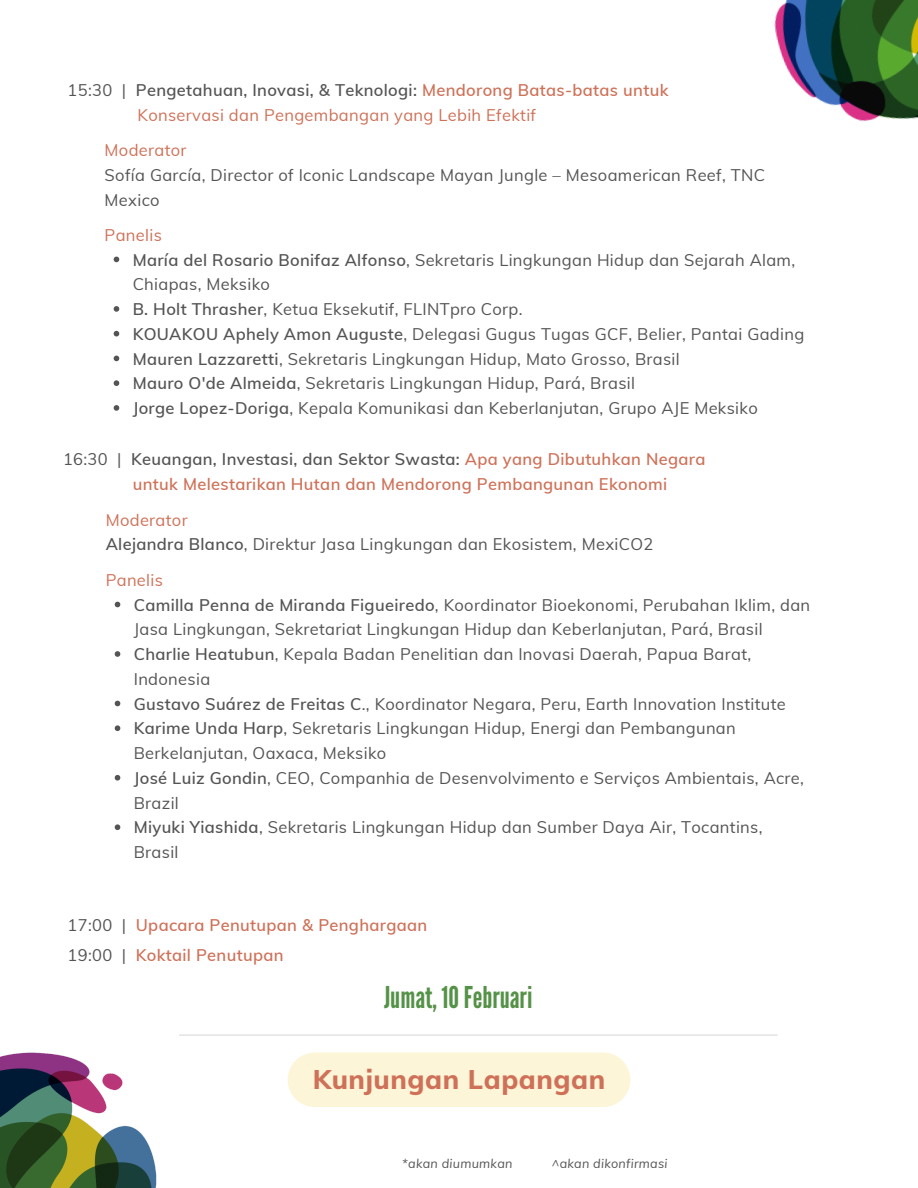
<style>
.page{position:relative;width:918px;height:1188px;background:#fff}
.page>*{position:absolute;margin:0;border:0;box-sizing:border-box;transform-origin:0 0}
.t1{font:30px "League Gothic";color:#549247}
.t2{font:800 27px "Muli";letter-spacing:.02em;color:#ce7158}
.t3{font:16.5px/24.8px "Muli";letter-spacing:.02em;color:#545454}
.t4{font:600 16.5px/24.8px "Muli";letter-spacing:.02em;color:#ce7158}
.t5{font:16.5px/35.2px "Muli";letter-spacing:.02em;color:#ce7158}
.t6{font:600 16.5px "Muli";letter-spacing:.02em;color:#545454}
.t7{font:italic 12.6px "Muli";letter-spacing:.02em;color:#545454}
.s1{font-weight:400}
.s2{color:#ce7158}
.s3{font-weight:600}
.s4{font-weight:400;color:#545454}
.s5{color:#545454}
</style>
<div class="page">
<img style="left:774px;top:0;width:144px;height:122px">
<img style="left:0;top:1034px;width:341px;height:154px">
<svg style="left:114px;top:257px;width:5px;height:5px"></svg>
<svg style="left:114px;top:306px;width:5px;height:6px"></svg>
<svg style="left:114px;top:331px;width:5px;height:5px"></svg>
<svg style="left:114px;top:356px;width:5px;height:5px"></svg>
<svg style="left:114px;top:380px;width:5px;height:6px"></svg>
<svg style="left:114px;top:405px;width:5px;height:6px"></svg>
<svg style="left:115px;top:602px;width:5px;height:5px"></svg>
<svg style="left:115px;top:651px;width:5px;height:6px"></svg>
<svg style="left:115px;top:701px;width:5px;height:5px"></svg>
<svg style="left:115px;top:725px;width:5px;height:6px"></svg>
<svg style="left:115px;top:775px;width:5px;height:6px"></svg>
<svg style="left:115px;top:824px;width:5px;height:6px"></svg>
<hr style="left:179px;top:1035px;width:599px;height:1px;background:#d9d9d9">
<div style="left:288px;top:1053px;width:342px;height:54px;background:#fdf5d7"></div>
<p class="t6" style="left:68px;top:80px;width:602px"><span class="s1">15:30 |</span> Pengetahuan, Inovasi, &amp; Teknologi: <span class="s2">Mendorong Batas-batas untuk</span></p>
<p class="t5" style="left:105px;top:97px;width:433px;text-indent:33px">Konservasi dan Pengembangan yang Lebih Efektif<br>Moderator</p>
<p class="t3" style="left:105px;top:162px;width:662px">Sofía García, Director of Iconic Landscape Mayan Jungle – Mesoamerican Reef, TNC<br>Mexico</p>
<p class="t5" style="left:105px;top:217px;width:59px">Panelis</p>
<p class="t3" style="left:133px;top:247px;width:673px"><span class="s3">María del Rosario Bonifaz Alfonso</span>, Sekretaris Lingkungan Hidup dan Sejarah Alam, Chiapas, Meksiko<br><span class="s3">B. Holt Thrasher</span>, Ketua Eksekutif, FLINTpro Corp.<br><span class="s3">KOUAKOU Aphely Amon Auguste</span>, Delegasi Gugus Tugas GCF, Belier, Pantai Gading <span class="s3">Mauren Lazzaretti</span>, Sekretaris Lingkungan Hidup, Mato Grosso, Brasil<br><span class="s3">Mauro O'de Almeida</span>, Sekretaris Lingkungan Hidup, Pará, Brasil<br><span class="s3">Jorge Lopez-Doriga</span>, Kepala Komunikasi dan Keberlanjutan, Grupo AJE Meksiko</p>
<p class="t4" style="left:133px;top:447px;width:574px;text-indent:-70px"><span class="s4">16:30 |</span> <span class="s5">Keuangan, Investasi, dan Sektor Swasta:</span> Apa yang Dibutuhkan Negara untuk Melestarikan Hutan dan Mendorong Pembangunan Ekonomi</p>
<p class="t3" style="left:106px;top:507px;width:549px"><span class="s2">Moderator<br></span><span class="s3">Alejandra Blanco</span>, Direktur Jasa Lingkungan dan Ekosistem, MexiCO2</p>
<p class="t5" style="left:106px;top:562px;width:59px">Panelis</p>
<p class="t3" style="left:134px;top:592px;width:678px"><span class="s3">Camilla Penna de Miranda Figueiredo</span>, Koordinator Bioekonomi, Perubahan Iklim, dan Jasa Lingkungan, Sekretariat Lingkungan Hidup dan Keberlanjutan, Pará, Brasil <span class="s3">Charlie Heatubun</span>, Kepala Badan Penelitian dan Inovasi Daerah, Papua Barat, Indonesia<br><span class="s3">Gustavo Suárez de Freitas C</span>., Koordinator Negara, Peru, Earth Innovation Institute <span class="s3">Karime Unda Harp</span>, Sekretaris Lingkungan Hidup, Energi dan Pembangunan Berkelanjutan, Oaxaca, Meksiko<br><span class="s3">José Luiz Gondin</span>, CEO, Companhia de Desenvolvimento e Serviços Ambientais, Acre, Brazil<br><span class="s3">Miyuki Yiashida</span>, Sekretaris Lingkungan Hidup dan Sumber Daya Air, Tocantins, Brasil</p>
<p class="t4" style="left:68px;top:909px;width:361px;line-height:30.2px"><span class="s4">17:00 |</span> Upacara Penutupan &amp; Penghargaan<br><span class="s4">19:00 |</span> Koktail Penutupan</p>
<h1 class="t1" style="left:384px;top:980px;width:150px">Jumat, 10Februari</h1>
<h2 class="t2" style="left:313px;top:1062px;width:294px">Kunjungan Lapangan</h2>
<p class="t7" style="left:402px;top:1155px;width:112px">*akan diumumkan</p>
<p class="t7" style="left:552px;top:1155px;width:117px">^akan dikonfirmasi</p>
</div>
